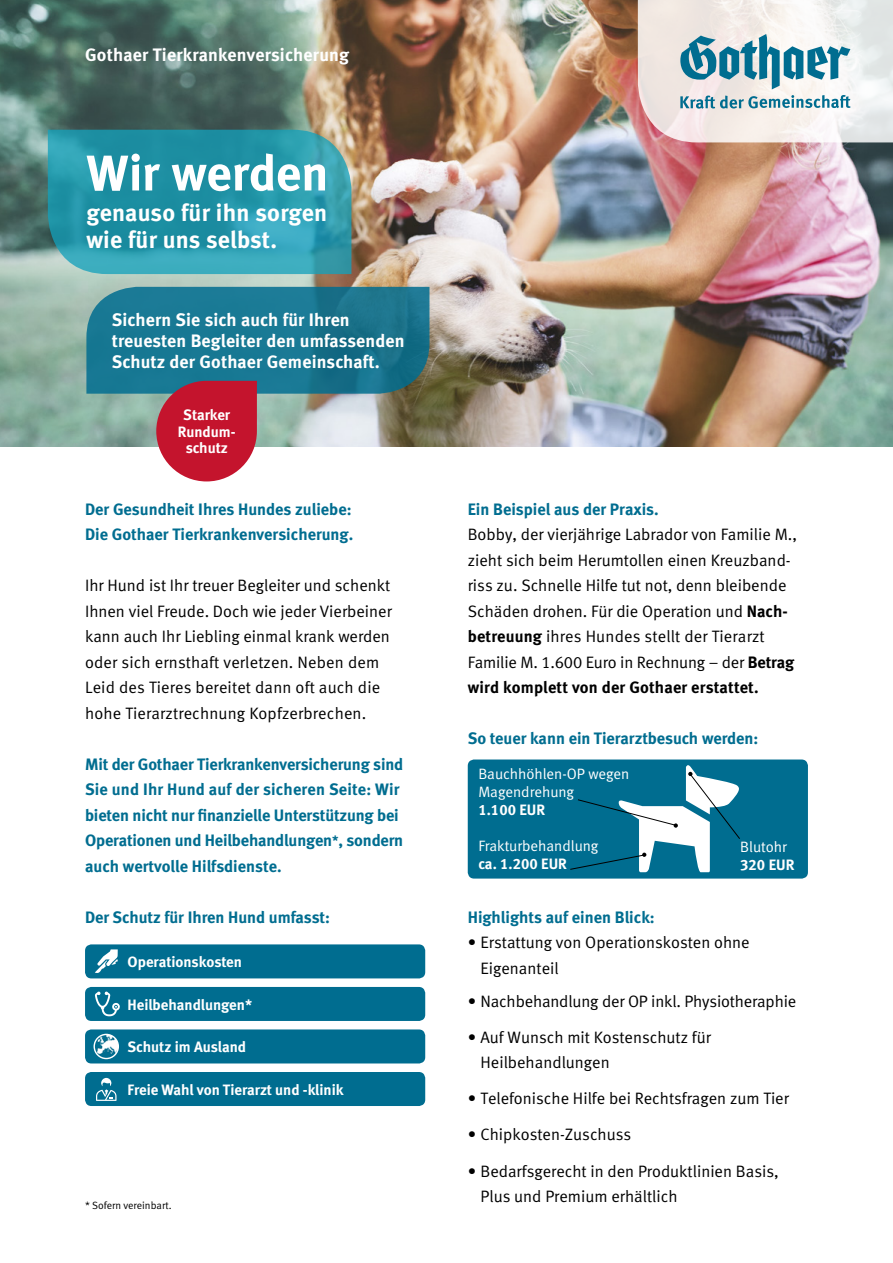
<style>
.page{position:relative;width:893px;height:1263px;background:#fff}
.page>*{position:absolute;margin:0;border:0;box-sizing:border-box;transform-origin:0 0}
.t1{font:50.1px "Meta Bold LF";letter-spacing:-.01em;color:#fff}
.t2{font:24px/27px "Meta Bold LF";letter-spacing:.01em;color:#fff}
.t3{font:18px/21px "Meta Bold LF";letter-spacing:.01em;color:#fff}
.t4{font:16.5px/25.5px "Meta Normal LF";color:#000}
.t5{font:16.5px/25.5px "Meta Bold LF";color:#006d90}
.t6{font:16.5px "Meta Bold LF";letter-spacing:.01em;color:#000}
.t7{font:15px/16.5px "Meta Bold LF";color:#fff;text-align:center}
.t8{font:15px/18px "Meta Normal LF";color:#fff}
.t9{font:10.5px "Meta Normal LF";color:#000}
.s1{font-size:13.5px}
.s2{font-family:"Meta Bold LF"}
</style>
<div class="page">
<div style="left:468px;top:759px;width:340px;height:119px;background:#006d90;border-radius:6px"></div>
<svg style="left:570px;top:765px;width:170px;height:107px"></svg>
<img style="left:0;top:0;width:893px;height:446px">
<svg style="left:48px;top:130px;width:303px;height:144px;background:#2c99ab"></svg>
<svg style="left:86px;top:287px;width:343px;height:194px;background:#6a8897"></svg>
<svg style="left:638px;top:0;width:255px;height:142px"></svg>
<div style="left:85px;top:1072px;width:340px;height:34px;background:#006d90;border-radius:6px"></div>
<div style="left:85px;top:1029px;width:340px;height:34px;background:#006d90;border-radius:6px"></div>
<div style="left:85px;top:987px;width:340px;height:34px;background:#006d90;border-radius:6px"></div>
<div style="left:85px;top:944px;width:340px;height:34px;background:#006d90;border-radius:6px"></div>
<img style="left:95px;top:1034px;width:23px;height:24px">
<div style="left:94px;top:1034px;width:25px;height:25px;border:1px solid #fff;border-radius:50%"></div>
<svg style="left:96px;top:1078px;width:21px;height:23px"></svg>
<svg style="left:95px;top:949px;width:23px;height:24px"></svg>
<svg style="left:95px;top:991px;width:25px;height:25px"></svg>
<p class="t3" style="left:85px;top:44px;width:266px">Gothaer Tierkrankenversicherung</p>
<h1 class="t1" style="left:87px;top:143px;width:243px">Wir werden</h1>
<h2 class="t2" style="left:86px;top:199px;width:242px">genauso für ihn sorgen wie für uns selbst.</h2>
<p class="t3" style="left:112px;top:309px;width:294px">Sichern Sie sich auch für Ihren treuesten Begleiter den umfassenden<br>Schutz der Gothaer Gemeinschaft.</p>
<p class="t7" style="left:178px;top:407px;width:59px">Starker<br>Rundum&shy;schutz</p>
<p class="t5" style="left:85px;top:496px;width:270px">Der Gesundheit Ihres Hundes zuliebe:<br>Die Gothaer Tierkrankenversicherung.</p>
<p class="t4" style="left:85px;top:572px;width:308px">Ihr Hund ist Ihr treuer Begleiter und schenkt Ihnen viel Freude. Doch wie jeder Vierbeiner kann auch Ihr Liebling einmal krank werden oder sich ernsthaft verletzen. Neben dem Leid des Tieres bereitet dann oft auch die hohe Tierarztrechnung Kopfzerbrechen.</p>
<p class="t5" style="left:85px;top:751px;width:320px">Mit der Gothaer Tierkrankenversicherung sind Sie und Ihr Hund auf der sicheren Seite: Wir bieten nicht nur finanzielle Unterstützung bei Operationen und Heilbehandlungen<span class="s1">*</span>, sondern auch wertvolle Hilfsdienste.</p>
<p class="t5" style="left:85px;top:904px;width:246px">Der Schutz für Ihren Hund umfasst:</p>
<p class="t7" style="left:128px;top:953px;width:116px">Operationskosten</p>
<p class="t7" style="left:128px;top:996px;width:126px">Heilbehandlungen*</p>
<p class="t7" style="left:128px;top:1039px;width:120px">Schutz im Ausland</p>
<p class="t7" style="left:128px;top:1081px;width:218px">Freie Wahl von Tierarzt und -klinik</p>
<p class="t9" style="left:85px;top:1199px;width:88px">* Sofern vereinbart.</p>
<p class="t5" style="left:468px;top:496px;width:192px">Ein Beispiel aus der Praxis.</p>
<p class="t4" style="left:468px;top:522px;width:331px">Bobby, der vierjährige Labrador von Familie M., zieht sich beim Herumtollen einen Kreuzband&shy;riss zu. Schnelle Hilfe tut not, denn bleibende Schäden drohen. Für die Operation und <span class="s2">Nach&shy;betreuung</span> ihres Hundes stellt der Tierarzt Familie M. 1.600 Euro in Rechnung – der <span class="s2">Betrag</span></p>
<p class="t6" style="left:468px;top:678px;width:292px">wird komplett von der Gothaer erstattet.</p>
<p class="t5" style="left:468px;top:726px;width:292px">So teuer kann ein Tierarztbesuch werden:</p>
<p class="t8" style="left:478px;top:765px;width:152px">Bauchhöhlen-OP wegen<br>Magendrehung</p>
<p class="t7" style="left:478px;top:802px;width:68px">1.100 EUR</p>
<p class="t8" style="left:478px;top:837px;width:122px">Frakturbehandlung</p>
<p class="t7" style="left:478px;top:856px;width:90px">ca. 1.200 EUR</p>
<p class="t8" style="left:740px;top:837px;width:48px">Blutohr</p>
<p class="t7" style="left:740px;top:856px;width:56px">320 EUR</p>
<p class="t5" style="left:468px;top:904px;width:188px">Highlights auf einen Blick:</p>
<p class="t4" style="left:480px;top:929px;width:271px;text-indent:-13px">• Erstattung von Operationskosten ohne<br>Eigenanteil</p>
<p class="t4" style="left:468px;top:988px;width:330px">• Nachbehandlung der OP inkl. Physiotheraphie</p>
<p class="t4" style="left:480px;top:1024px;width:232px;text-indent:-13px">• Auf Wunsch mit Kostenschutz für<br>Heilbehandlungen</p>
<p class="t4" style="left:468px;top:1086px;width:323px">• Telefonische Hilfe bei Rechtsfragen zum Tier</p>
<p class="t4" style="left:468px;top:1122px;width:165px">• Chipkosten-Zuschuss</p>
<p class="t4" style="left:480px;top:1158px;width:300px;text-indent:-13px">• Bedarfsgerecht in den Produktlinien Basis,<br>Plus und Premium erhältlich</p>
</div>
